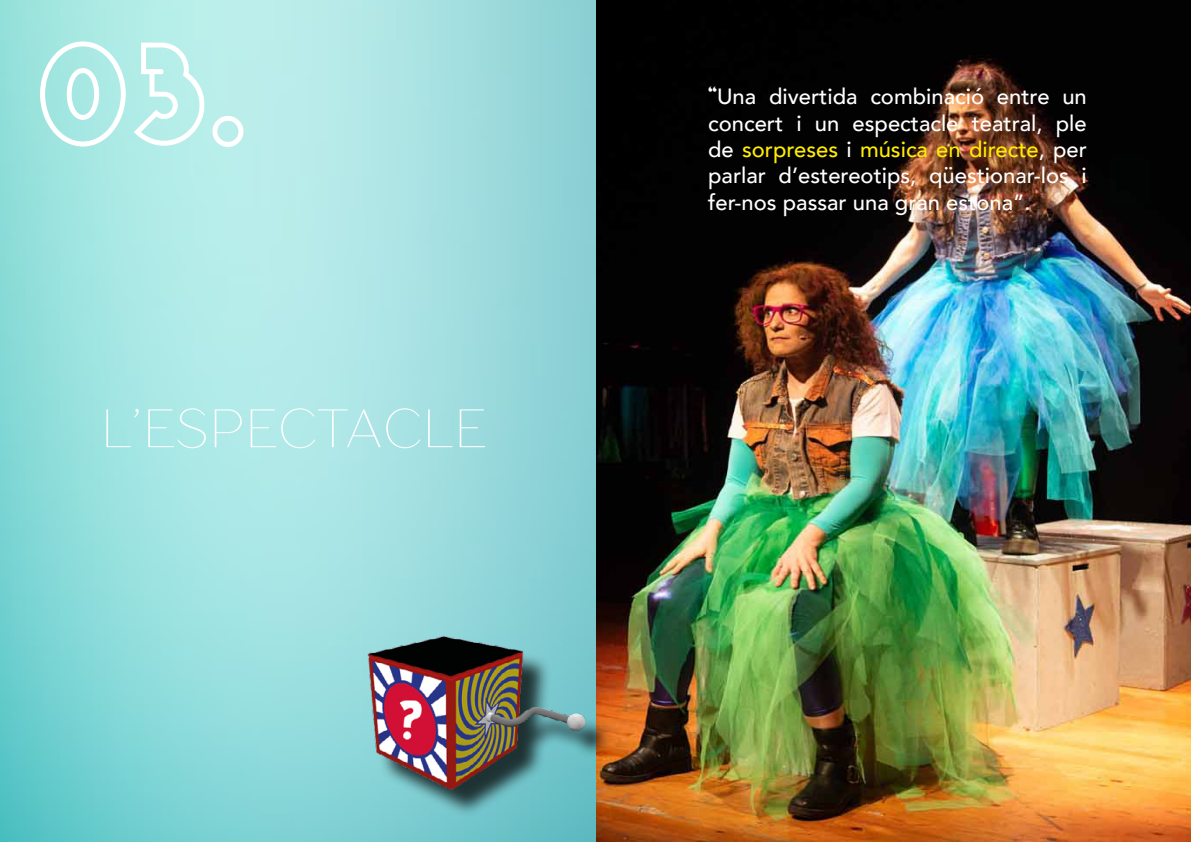
<style>
.page{position:relative;width:1191px;height:842px;background:#fff}
.page>*{position:absolute;margin:0;border:0;box-sizing:border-box;transform-origin:0 0}
.t1{font:133.5px "Vinnie Boom Bah NF";color:#fff}
.t2{font:54px "Drugs";color:#fff}
.t3{font:500 22px/26.4px "Avenir";color:#fff;text-align:justify}
.s1{font-family:"Lemon Milklight";font-weight:400}
.s2{color:#ffed00}
</style>
<div class="page">
<img style="left:0;top:0;width:1191px;height:842px">
<div style="left:372px;top:640px;width:242px;height:178px;background:#000;opacity:.75"></div>
<img style="left:364px;top:630px;width:225px;height:176px">
<h1 class="t1" style="left:36px;top:-7px;width:213px">03.</h1>
<h2 class="t2" style="left:100px;top:394px;width:388px">L’ESPECTACLE</h2>
<p class="t3" style="left:708px;top:82px;width:380px"><span class="s1">“</span>Una divertida combinació entre un concert i un espectacle teatral, ple de <span class="s2">sorpreses</span> i <span class="s2">música en directe</span>, per parlar d’estereotips, qüestionar-los i fer-nos passar una gran estona”.</p>
</div>
